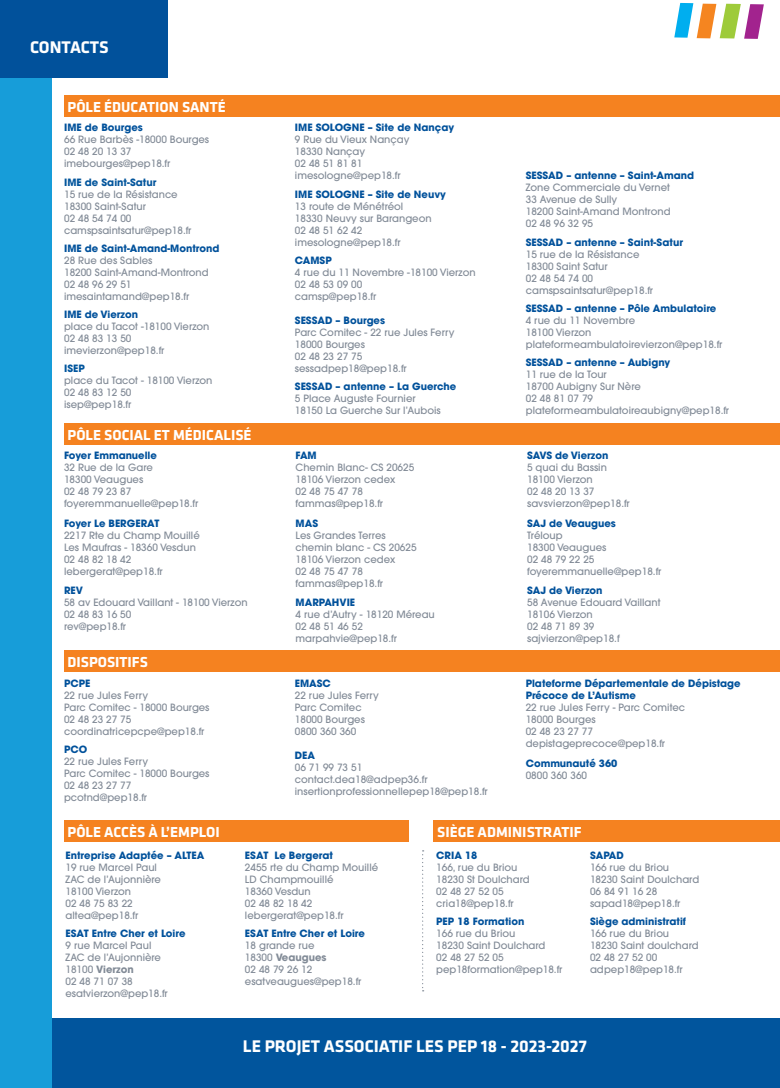
<style>
.page{position:relative;width:780px;height:1088px;background:#fff}
.page>*{position:absolute;margin:0;border:0;box-sizing:border-box;transform-origin:0 0}
.t1{font:700 17.5px "Klavika";color:#fff}
.t2{font:700 15px "Klavika";color:#fff}
.t3{font:500 10px/12px "ITC Avant Garde Pro";color:#828b97}
.t4{font:700 10px/12px "ITC Avant Garde Pro";color:#01519b}
.t5{font:700 10px "ITC Avant Garde Pro";color:#03559c}
.t6{font:700 10px "ITC Avant Garde Pro";color:#01559d}
.s1{font-weight:700}
</style>
<div class="page">
<div style="left:0;top:1018px;width:780px;height:70px;background:#01559d"></div>
<div style="left:64px;top:95px;width:716px;height:22px;background:#f58220"></div>
<div style="left:64px;top:423px;width:716px;height:22px;background:#f58220"></div>
<div style="left:64px;top:650px;width:716px;height:21px;background:#f58220"></div>
<div style="left:0;top:0;width:51px;height:1088px;background:#179dd9"></div>
<div style="left:64px;top:820px;width:344px;height:22px;background:#f58220"></div>
<div style="left:433px;top:821px;width:347px;height:21px;background:#f58220"></div>
<svg style="left:422px;top:850px;width:1px;height:141px"></svg>
<div style="left:0;top:0;width:167px;height:78px;background:#01519b"></div>
<svg style="left:674px;top:3px;width:89px;height:36px"></svg>
<h1 class="t1" style="left:30px;top:38px;width:80px">CONTACTS</h1>
<h2 class="t2" style="left:68px;top:98px;width:160px">PÔLE ÉDUCATION SANTÉ</h2>
<p class="t4" style="left:64px;top:121px;width:80px">IME de Bourges</p>
<p class="t3" style="left:64px;top:134px;width:147px">66 Rue Barbès -18000 Bourges<br>02 48 20 13 37 imebourges@pep18.fr</p>
<p class="t5" style="left:64px;top:175px;width:94px">IME de Saint-Satur</p>
<p class="t3" style="left:64px;top:188px;width:129px">15 rue de la Résistance<br>18300 Saint-Satur<br>02 48 54 74 00 camspsaintsatur@pep18.fr</p>
<p class="t4" style="left:64px;top:242px;width:157px">IME de Saint-Amand-Montrond</p>
<p class="t3" style="left:64px;top:254px;width:146px">28 Rue des Sables<br>18200 Saint-Amand-Montrond<br>02 48 96 29 51 imesaintamand@pep18.fr</p>
<p class="t4" style="left:64px;top:308px;width:75px">IME de Vierzon</p>
<p class="t3" style="left:64px;top:320px;width:147px">place du Tacot -18100 Vierzon<br>02 48 83 13 50 imevierzon@pep18.fr</p>
<p class="t6" style="left:64px;top:362px;width:22px">ISEP</p>
<p class="t3" style="left:64px;top:375px;width:150px">place du Tacot - 18100 Vierzon<br>02 48 83 12 50<br>isep@pep18.fr</p>
<h2 class="t2" style="left:68px;top:427px;width:185px">PÔLE SOCIAL ET MÉDICALISÉ</h2>
<p class="t4" style="left:64px;top:449px;width:94px">Foyer Emmanuelle</p>
<p class="t3" style="left:64px;top:461px;width:136px">32 Rue de la Gare<br>18300 Veaugues<br>02 48 79 23 87 foyeremmanuelle@pep18.fr</p>
<p class="t4" style="left:64px;top:517px;width:97px">Foyer Le BERGERAT</p>
<p class="t3" style="left:64px;top:529px;width:137px">2217 Rte du Champ Mouillé<br>Les Maufras - 18360 Vesdun<br>02 48 82 18 42 lebergerat@pep18.fr</p>
<p class="t4" style="left:64px;top:584px;width:21px">REV</p>
<p class="t3" style="left:64px;top:596px;width:185px">58 av Edouard Vaillant - 18100 Vierzon<br>02 48 83 16 50<br>rev@pep18.fr</p>
<h2 class="t2" style="left:68px;top:653px;width:82px">DISPOSITIFS</h2>
<p class="t4" style="left:64px;top:677px;width:28px">PCPE</p>
<p class="t3" style="left:64px;top:689px;width:147px">22 rue Jules Ferry<br>Parc Comitec - 18000 Bourges<br>02 48 23 27 75 coordinatricepcpe@pep18.fr</p>
<p class="t4" style="left:64px;top:743px;width:25px">PCO</p>
<p class="t3" style="left:64px;top:755px;width:147px">22 rue Jules Ferry<br>Parc Comitec - 18000 Bourges<br>02 48 23 27 77 pcotnd@pep18.fr</p>
<p class="t4" style="left:295px;top:121px;width:161px">IME SOLOGNE – Site de Nançay</p>
<p class="t3" style="left:295px;top:134px;width:116px">9 Rue du Vieux Nançay<br>18330 Nançay<br>02 48 51 81 81 imesologne@pep18.fr</p>
<p class="t4" style="left:295px;top:188px;width:152px">IME SOLOGNE – Site de Neuvy</p>
<p class="t3" style="left:295px;top:200px;width:138px">13 route de Ménétréol<br>18330 Neuvy sur Barangeon<br>02 48 51 62 42 imesologne@pep18.fr</p>
<p class="t4" style="left:295px;top:254px;width:38px">CAMSP</p>
<p class="t3" style="left:295px;top:266px;width:182px">4 rue du 11 Novembre -18100 Vierzon<br>02 48 53 09 00<br>camsp@pep18.fr</p>
<p class="t4" style="left:295px;top:314px;width:92px">SESSAD – Bourges</p>
<p class="t3" style="left:295px;top:326px;width:161px">Parc Comitec - 22 rue Jules Ferry<br>18000 Bourges<br>02 48 23 27 75 sessadpep18@pep18.fr</p>
<p class="t4" style="left:295px;top:380px;width:163px">SESSAD – antenne – La Guerche</p>
<p class="t3" style="left:295px;top:392px;width:147px">5 Place Auguste Fournier<br>18150 La Guerche Sur l’Aubois</p>
<p class="t4" style="left:295px;top:449px;width:23px">FAM</p>
<p class="t3" style="left:295px;top:461px;width:120px">Chemin Blanc- CS 20625<br>18106 Vierzon cedex<br>02 48 75 47 78 fammas@pep18.fr</p>
<p class="t4" style="left:295px;top:517px;width:24px">MAS</p>
<p class="t3" style="left:295px;top:529px;width:122px">Les Grandes Terres chemin blanc - CS 20625<br>18106 Vierzon cedex<br>02 48 75 47 78 fammas@pep18.fr</p>
<p class="t4" style="left:295px;top:596px;width:61px">MARPAHVIE</p>
<p class="t3" style="left:295px;top:608px;width:141px">4 rue d’Autry - 18120 Méreau<br>02 48 51 46 52 marpahvie@pep18.fr</p>
<p class="t4" style="left:295px;top:677px;width:38px">EMASC</p>
<p class="t3" style="left:295px;top:689px;width:85px">22 rue Jules Ferry<br>Parc Comitec<br>18000 Bourges<br>0800 360 360</p>
<p class="t4" style="left:295px;top:749px;width:22px">DEA</p>
<p class="t3" style="left:295px;top:761px;width:194px">06 71 99 73 51 contact.dea18@adpep36.fr insertionprofessionnellepep18@pep18.fr</p>
<p class="t4" style="left:525px;top:169px;width:170px">SESSAD – antenne – Saint-Amand</p>
<p class="t3" style="left:525px;top:182px;width:146px">Zone Commerciale du Vernet<br>33 Avenue de Sully<br>18200 Saint-Amand Montrond<br>02 48 96 32 95</p>
<p class="t4" style="left:525px;top:236px;width:159px">SESSAD – antenne – Saint-Satur</p>
<p class="t3" style="left:525px;top:248px;width:129px">15 rue de la Résistance<br>18300 Saint Satur<br>02 48 54 74 00 camspsaintsatur@pep18.fr</p>
<p class="t4" style="left:525px;top:302px;width:192px">SESSAD – antenne – Pôle Ambulatoire</p>
<p class="t3" style="left:525px;top:314px;width:198px">4 rue du 11 Novembre<br>18100 Vierzon plateformeambulatoirevierzon@pep18.fr</p>
<p class="t4" style="left:525px;top:356px;width:146px">SESSAD – antenne – Aubigny</p>
<p class="t3" style="left:525px;top:368px;width:205px">11 rue de la Tour<br>18700 Aubigny Sur Nère<br>02 48 81 07 79 plateformeambulatoireaubigny@pep18.fr</p>
<p class="t4" style="left:527px;top:449px;width:83px">SAVS de Vierzon</p>
<p class="t3" style="left:527px;top:461px;width:104px">5 quai du Bassin<br>18100 Vierzon<br>02 48 20 13 37 savsvierzon@pep18.fr</p>
<p class="t4" style="left:527px;top:517px;width:90px">SAJ de Veaugues</p>
<p class="t3" style="left:527px;top:529px;width:136px">Tréloup<br>18300 Veaugues<br>02 48 79 22 25 foyeremmanuelle@pep18.fr</p>
<p class="t4" style="left:527px;top:584px;width:77px">SAJ de Vierzon</p>
<p class="t3" style="left:527px;top:596px;width:135px">58 Avenue Edouard Vaillant<br>18106 Vierzon<br>02 48 71 89 39 sajvierzon@pep18.f</p>
<p class="t4" style="left:525px;top:677px;width:216px">Plateforme Départementale de Dépistage<br>Précoce de L’Autisme</p>
<p class="t3" style="left:525px;top:701px;width:161px">22 rue Jules Ferry - Parc Comitec<br>18000 Bourges<br>02 48 23 27 77 depistageprecoce@pep18.fr</p>
<p class="t4" style="left:525px;top:757px;width:93px">Communauté 360</p>
<p class="t3" style="left:525px;top:769px;width:63px">0800 360 360</p>
<h2 class="t2" style="left:68px;top:823px;width:153px">PÔLE ACCÈS À L’EMPLOI</h2>
<h2 class="t2" style="left:437px;top:824px;width:146px">SIÈGE ADMINISTRATIF</h2>
<p class="t4" style="left:65px;top:849px;width:140px">Entreprise Adaptée – ALTEA</p>
<p class="t3" style="left:65px;top:861px;width:97px">19 rue Marcel Paul<br>ZAC de l’Aujonnière<br>18100 Vierzon<br>02 48 75 83 22 altea@pep18.fr</p>
<p class="t4" style="left:65px;top:927px;width:121px">ESAT Entre Cher et Loire</p>
<p class="t3" style="left:65px;top:939px;width:104px">9 rue Marcel Paul<br>ZAC de l’Aujonnière<br>18100 <span class="s1">Vierzon<br></span>02 48 71 07 38 esatvierzon@pep18.fr</p>
<p class="t4" style="left:245px;top:849px;width:89px">ESAT Le Bergerat</p>
<p class="t3" style="left:245px;top:861px;width:135px">2455 rte du Champ Mouillé<br>LD Champmouillé<br>18360 Vesdun<br>02 48 82 18 42 lebergerat@pep18.fr</p>
<p class="t4" style="left:245px;top:927px;width:121px">ESAT Entre Cher et Loire</p>
<p class="t3" style="left:245px;top:939px;width:118px">18 grande rue<br>18300 <span class="s1">Veaugues<br></span>02 48 79 26 12 esatveaugues@pep18.fr</p>
<p class="t4" style="left:436px;top:849px;width:43px">CRIA 18</p>
<p class="t3" style="left:436px;top:861px;width:95px">166, rue du Briou<br>18230 St Doulchard<br>02 48 27 52 05 cria18@pep18.fr</p>
<p class="t4" style="left:436px;top:915px;width:90px">PEP 18 Formation</p>
<p class="t3" style="left:436px;top:927px;width:128px">166 rue du Briou<br>18230 Saint Doulchard<br>02 48 27 52 05 pep18formation@pep18.fr</p>
<p class="t4" style="left:590px;top:849px;width:35px">SAPAD</p>
<p class="t3" style="left:590px;top:861px;width:111px">166 rue du Briou<br>18230 Saint Doulchard<br>06 84 91 16 28 sapad18@pep18.fr</p>
<p class="t4" style="left:590px;top:915px;width:97px">Siège administratif</p>
<p class="t3" style="left:590px;top:927px;width:110px">166 rue du Briou<br>18230 Saint doulchard<br>02 48 27 52 00 adpep18@pep18.fr</p>
<h1 class="t1" style="left:243px;top:1037px;width:345px">LE PROJET ASSOCIATIF LES PEP 18 - 2023-2027</h1>
</div>
